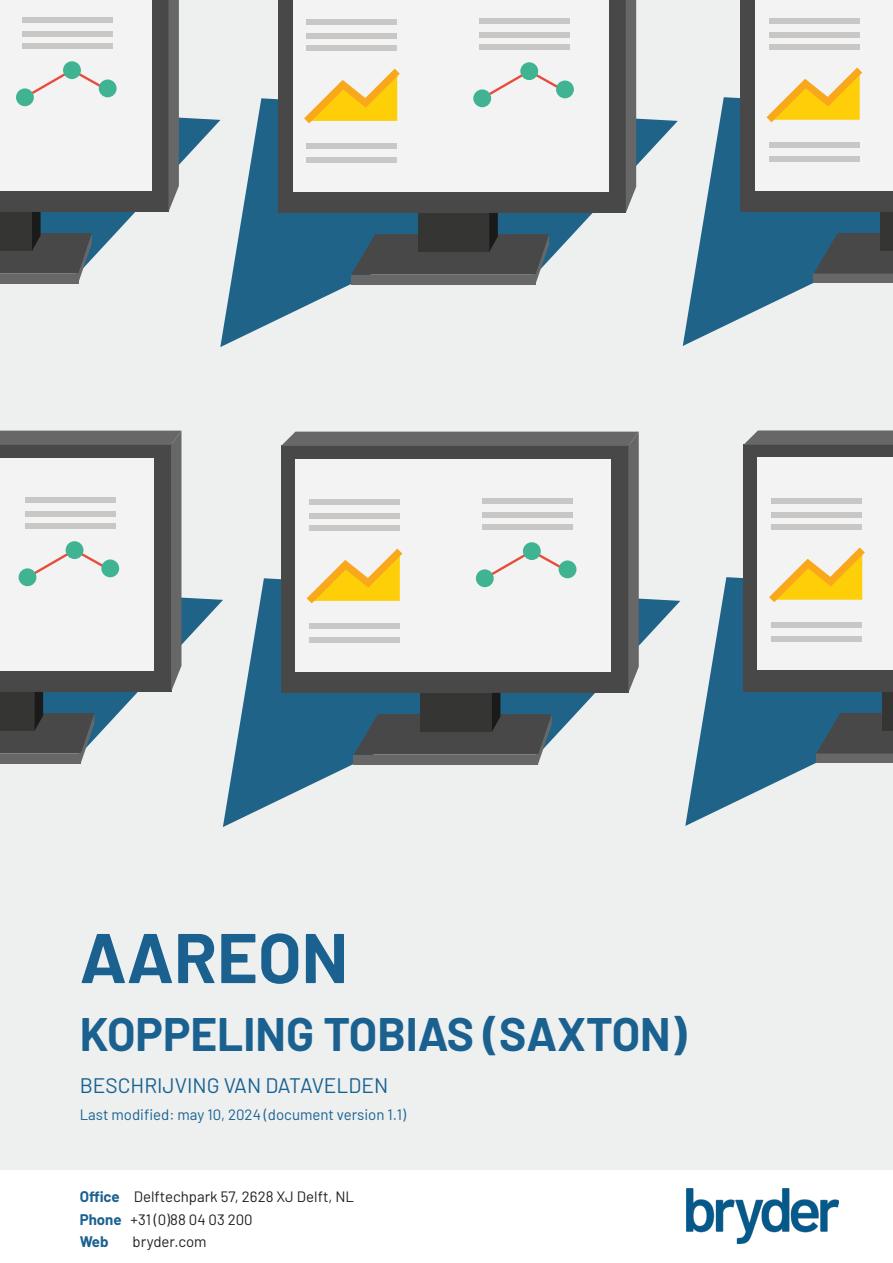
<style>
.page{position:relative;width:893px;height:1263px;background:#fff}
.page>*{position:absolute;margin:0;border:0;box-sizing:border-box;transform-origin:0 0}
.t1{font:700 70.2px "Barlow";color:#1a6190}
.t2{font:700 45.9px "Barlow";color:#1a6190}
.t3{font:21px "Barlow";color:#176292}
.t4{font:15px/22.5px "Barlow";color:#231f20}
.t5{font:15px "Barlow";color:#176292}
.s1{font-weight:700;color:#1a6291}
</style>
<div class="page">
<div style="left:0;top:0;width:893px;height:1261px;background:#eeefef"></div>
<div style="left:0;top:1170px;width:893px;height:93px;background:#fff"></div>
<img style="left:687px;top:1188px;width:152px;height:56px">
<svg style="left:223px;top:578px;width:457px;height:249px"></svg>
<svg style="left:281px;top:432px;width:358px;height:332px"></svg>
<div style="left:482px;top:498px;width:91px;height:6px;background:#c8c7c6"></div>
<div style="left:482px;top:512px;width:91px;height:6px;background:#c8c7c6"></div>
<div style="left:482px;top:524px;width:91px;height:6px;background:#c8c7c6"></div>
<div style="left:309px;top:499px;width:91px;height:6px;background:#c8c7c6"></div>
<div style="left:309px;top:513px;width:91px;height:6px;background:#c8c7c6"></div>
<div style="left:309px;top:525px;width:91px;height:6px;background:#c8c7c6"></div>
<div style="left:476px;top:569px;width:18px;height:18px;background:#40b492;border-radius:50%"></div>
<div style="left:523px;top:542px;width:18px;height:18px;background:#40b492;border-radius:50%"></div>
<div style="left:559px;top:560px;width:17px;height:18px;background:#40b492;border-radius:50%"></div>
<svg style="left:685px;top:577px;width:198px;height:249px;fill:#206389"></svg>
<div style="left:743px;top:445px;width:150px;height:247px;background:#474847"></div>
<div style="left:758px;top:457px;width:135px;height:213px;background:#f3f3f3"></div>
<svg style="left:743px;top:430px;width:150px;height:15px"></svg>
<div style="left:816px;top:753px;width:77px;height:10px;background:#676767"></div>
<svg style="left:816px;top:713px;width:77px;height:40px"></svg>
<div style="left:883px;top:692px;width:10px;height:38px;background:#353534"></div>
<svg style="left:769px;top:547px;width:96px;height:55px"></svg>
<div style="left:772px;top:622px;width:90px;height:6px;background:#c8c7c6"></div>
<div style="left:772px;top:635px;width:90px;height:6px;background:#c8c7c6"></div>
<div style="left:772px;top:498px;width:90px;height:6px;background:#c8c7c6"></div>
<div style="left:772px;top:512px;width:90px;height:6px;background:#c8c7c6"></div>
<div style="left:772px;top:523px;width:90px;height:6px;background:#c8c7c6"></div>
<svg style="left:0;top:431px;width:223px;height:332px"></svg>
<div style="left:25px;top:497px;width:90px;height:6px;background:#c8c7c6"></div>
<div style="left:25px;top:511px;width:90px;height:6px;background:#c8c7c6"></div>
<div style="left:25px;top:523px;width:90px;height:6px;background:#c8c7c6"></div>
<div style="left:19px;top:568px;width:17px;height:18px;background:#40b492;border-radius:50%"></div>
<div style="left:66px;top:541px;width:17px;height:18px;background:#40b492;border-radius:50%"></div>
<div style="left:101px;top:559px;width:18px;height:18px;background:#40b492;border-radius:50%"></div>
<svg style="left:220px;top:98px;width:458px;height:249px"></svg>
<div style="left:279px;top:0;width:347px;height:213px;background:#474847"></div>
<div style="left:293px;top:0;width:315px;height:192px;background:#f3f3f3"></div>
<div style="left:626px;top:0;width:10px;height:213px;background:#676767"></div>
<svg style="left:351px;top:213px;width:198px;height:71px"></svg>
<svg style="left:304px;top:69px;width:96px;height:54px"></svg>
<div style="left:307px;top:143px;width:90px;height:6px;background:#c8c7c6"></div>
<div style="left:307px;top:157px;width:90px;height:6px;background:#c8c7c6"></div>
<svg style="left:488px;top:70px;width:80px;height:29px"></svg>
<div style="left:479px;top:18px;width:91px;height:6px;background:#c8c7c6"></div>
<div style="left:479px;top:32px;width:91px;height:6px;background:#c8c7c6"></div>
<div style="left:479px;top:44px;width:91px;height:6px;background:#c8c7c6"></div>
<div style="left:307px;top:19px;width:90px;height:6px;background:#c8c7c6"></div>
<div style="left:307px;top:33px;width:90px;height:6px;background:#c8c7c6"></div>
<div style="left:307px;top:45px;width:90px;height:6px;background:#c8c7c6"></div>
<div style="left:473px;top:89px;width:18px;height:18px;background:#40b492;border-radius:50%"></div>
<div style="left:520px;top:62px;width:18px;height:18px;background:#40b492;border-radius:50%"></div>
<div style="left:556px;top:81px;width:18px;height:17px;background:#40b492;border-radius:50%"></div>
<svg style="left:683px;top:97px;width:197px;height:249px;fill:#206389"></svg>
<div style="left:741px;top:0;width:152px;height:212px;background:#474847"></div>
<div style="left:755px;top:0;width:138px;height:190px;background:#f3f3f3"></div>
<div style="left:814px;top:274px;width:79px;height:9px;background:#676767"></div>
<svg style="left:814px;top:233px;width:79px;height:41px"></svg>
<div style="left:880px;top:212px;width:13px;height:39px;background:#353534"></div>
<svg style="left:766px;top:68px;width:96px;height:54px"></svg>
<div style="left:769px;top:142px;width:91px;height:6px;background:#c8c7c6"></div>
<div style="left:769px;top:156px;width:91px;height:6px;background:#c8c7c6"></div>
<div style="left:769px;top:18px;width:91px;height:6px;background:#c8c7c6"></div>
<div style="left:769px;top:32px;width:91px;height:6px;background:#c8c7c6"></div>
<div style="left:769px;top:44px;width:91px;height:6px;background:#c8c7c6"></div>
<svg style="left:0;top:0;width:220px;height:283px"></svg>
<div style="left:22px;top:17px;width:91px;height:6px;background:#c8c7c6"></div>
<div style="left:22px;top:31px;width:91px;height:6px;background:#c8c7c6"></div>
<div style="left:22px;top:43px;width:91px;height:6px;background:#c8c7c6"></div>
<div style="left:16px;top:88px;width:18px;height:18px;background:#40b492;border-radius:50%"></div>
<div style="left:63px;top:61px;width:18px;height:18px;background:#40b492;border-radius:50%"></div>
<div style="left:99px;top:80px;width:18px;height:17px;background:#40b492;border-radius:50%"></div>
<p class="t1" style="left:80px;top:906px;width:270px">AAREON</p>
<p class="t2" style="left:80px;top:1000px;width:608px">KOPPELING TOBIAS (SAXTON)</p>
<p class="t3" style="left:80px;top:1070px;width:310px">BESCHRIJVING VAN DATAVELDEN</p>
<p class="t5" style="left:80px;top:1103px;width:328px">Last modified: may 10, 2024 (document version 1.1)</p>
<p class="t4" style="left:80px;top:1184px;width:276px"><span class="s1">Office</span> Delftechpark 57, 2628 XJ Delft, NL<br><span class="s1">Phone</span> +31 (0)88 04 03 200<br><span class="s1">Web</span></p>
<p class="t4" style="left:133px;top:1229px;width:76px">bryder.com</p>
</div>
